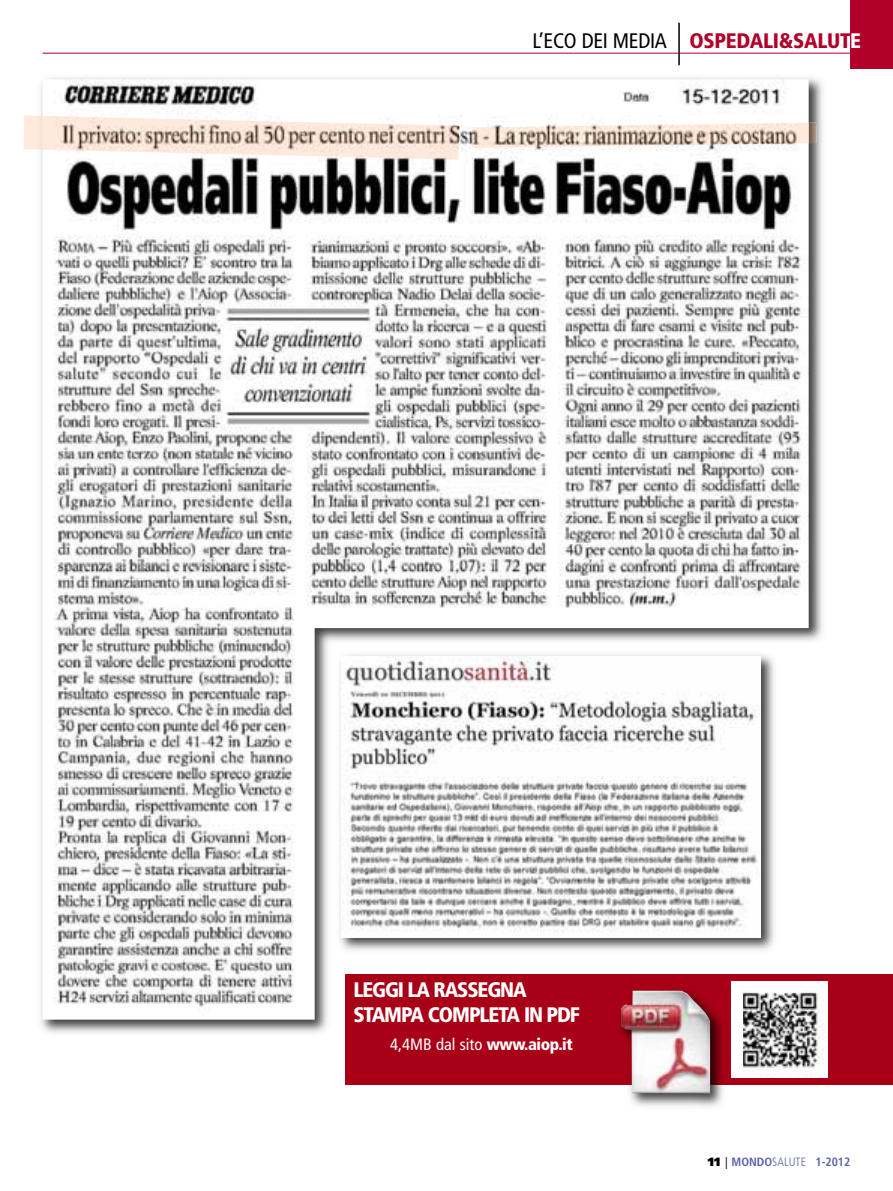
<style>
.page{position:relative;width:893px;height:1191px;background:#fff}
.page>*{position:absolute;margin:0;border:0;box-sizing:border-box;transform-origin:0 0}
.t1{font:900 condensed 21px/25.2px "Frutiger LT Std";letter-spacing:-.05em;color:#fff}
.t2{font:900 condensed 21px "Frutiger";letter-spacing:-.015em;color:#b10029}
.t3{font:condensed 16.35px "Frutiger LT Std";color:#fff}
.t4{font:700 condensed 12px "Frutiger";color:#5a60ad}
.s1{font-weight:400;color:#000}
.s2{color:#fff}
.s3{font-weight:900}
.s4{font-weight:900;font-stretch:normal;color:#000}
.s5{font-weight:300;font-stretch:normal;color:#000}
.s6{font-weight:300}
</style>
<div class="page">
<div style="left:850px;top:0;width:43px;height:68px;background:#b10029"></div>
<hr style="left:678px;top:23px;width:2px;height:42px;background:#000">
<hr style="left:43px;top:53px;width:850px;height:1px;background:#b10029">
<img style="left:39px;top:77px;width:784px;height:967px">
<img style="left:43px;top:79px;width:766px;height:940px">
<div style="left:346px;top:973px;width:547px;height:111px;background:#a80016"></div>
<img style="left:731px;top:981px;width:97px;height:96px">
<img style="left:605px;top:1084px;width:138px;height:23px">
<img style="left:620px;top:1008px;width:103px;height:76px">
<svg style="left:731px;top:1077px;width:12px;height:1px"></svg>
<img style="left:731px;top:983px;width:12px;height:94px">
<img style="left:621px;top:990px;width:89px;height:103px">
<img style="left:334px;top:649px;width:446px;height:308px">
<img style="left:341px;top:656px;width:419px;height:281px">
<svg style="left:24px;top:115px;width:12px;height:34px"></svg>
<img style="left:36px;top:116px;width:7px;height:34px">
<img style="left:43px;top:116px;width:416px;height:43px">
<img style="left:809px;top:123px;width:7px;height:20px">
<img style="left:472px;top:123px;width:337px;height:25px">
<p class="t2" style="left:532px;top:32px;width:330px"><span class="s1">L’ECO DEI MEDIA</span> OSPEDALI&amp;SALUT<span class="s2">E</span></p>
<p class="t1" style="left:353px;top:978px;width:228px">LEGGI LA RASSEGNA<br>STAMPA COMPLETA IN PDF</p>
<p class="t3" style="left:390px;top:1037px;width:184px">4,4MB dal sito <span class="s3">www.aiop.it</span></p>
<p class="t4" style="left:708px;top:1157px;width:144px"><span class="s4">11</span> <span class="s5">|</span> MONDO<span class="s6">SALUTE</span> 1-2012</p>
</div>
